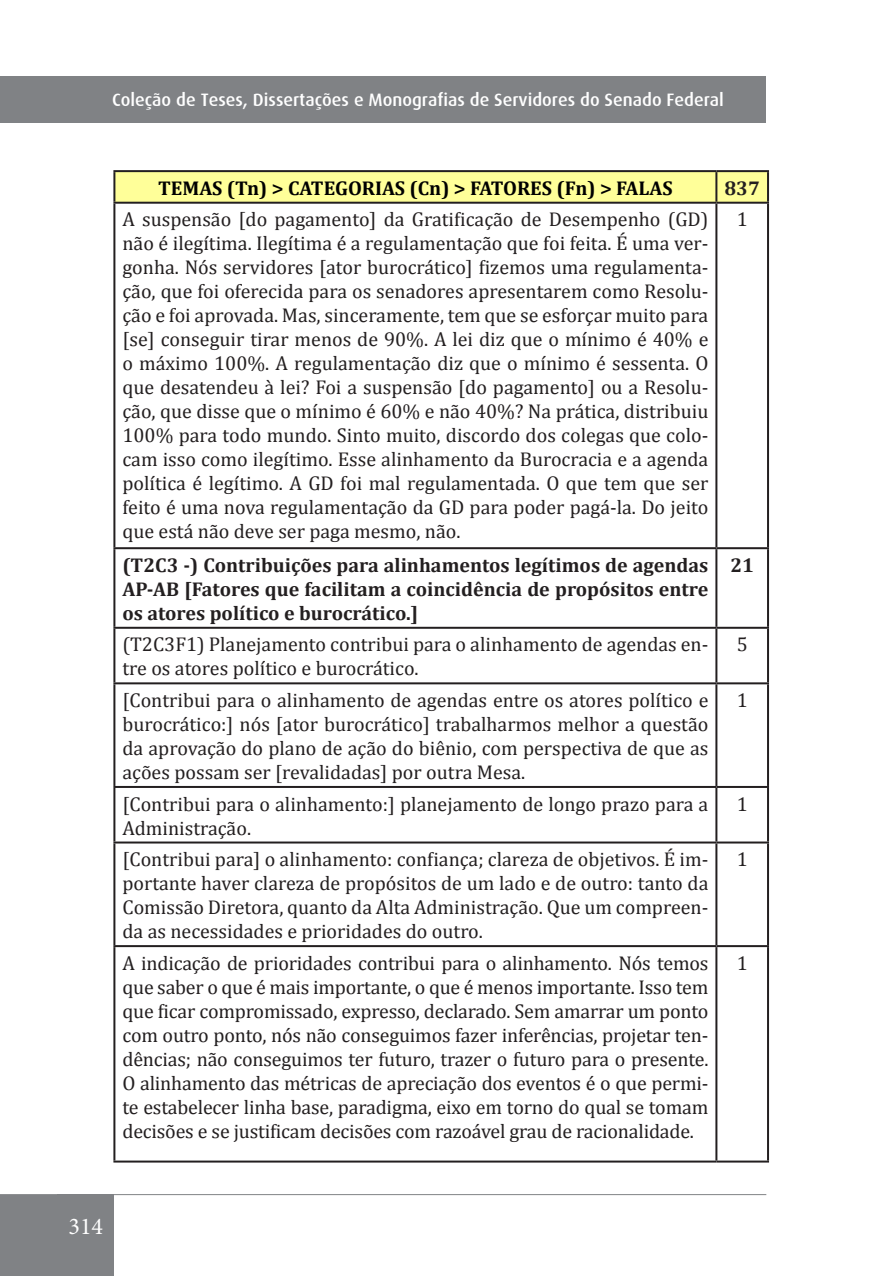
<style>
.page{position:relative;width:879px;height:1276px;background:#fff}
.page>*{position:absolute;margin:0;border:0;box-sizing:border-box;transform-origin:0 0}
.t1{font:24px "Minion Pro";color:#fff}
.t2{font:20px/24px "Cambria";color:#231f20;text-align:justify}
.t3{font:700 20px/24px "Cambria";color:#231f20;text-align:justify}
.t4{font:700 20px "Cambria";color:#000}
.t5{font:500 18px "Dax";color:#fff}
</style>
<div class="page">
<div style="left:0;top:1194px;width:114px;height:82px;background:#808285"></div>
<hr style="left:0;top:1194px;width:766px;height:1px;background:#808285">
<div style="left:0;top:77px;width:765px;height:46px;background:#808285"></div>
<svg style="left:115px;top:172px;width:652px;height:30px;background:#fbfb96"></svg>
<hr style="left:113px;top:170px;width:603px;height:2px;background:#231f20">
<hr style="left:113px;top:172px;width:2px;height:30px;background:#231f20">
<hr style="left:716px;top:170px;width:53px;height:2px;background:#231f20">
<hr style="left:715px;top:172px;width:2px;height:30px;background:#231f20">
<hr style="left:767px;top:172px;width:2px;height:30px;background:#231f20">
<hr style="left:113px;top:202px;width:603px;height:2px;background:#231f20">
<hr style="left:113px;top:204px;width:2px;height:343px;background:#231f20">
<hr style="left:716px;top:202px;width:53px;height:2px;background:#231f20">
<hr style="left:715px;top:204px;width:2px;height:343px;background:#231f20">
<hr style="left:767px;top:204px;width:2px;height:343px;background:#231f20">
<hr style="left:113px;top:547px;width:603px;height:2px;background:#231f20">
<hr style="left:113px;top:549px;width:2px;height:78px;background:#231f20">
<hr style="left:716px;top:547px;width:53px;height:2px;background:#231f20">
<hr style="left:715px;top:549px;width:2px;height:78px;background:#231f20">
<hr style="left:767px;top:549px;width:2px;height:78px;background:#231f20">
<hr style="left:113px;top:627px;width:603px;height:2px;background:#231f20">
<hr style="left:113px;top:629px;width:2px;height:53px;background:#231f20">
<hr style="left:716px;top:627px;width:53px;height:2px;background:#231f20">
<hr style="left:715px;top:629px;width:2px;height:53px;background:#231f20">
<hr style="left:767px;top:629px;width:2px;height:53px;background:#231f20">
<hr style="left:113px;top:682px;width:603px;height:2px;background:#231f20">
<hr style="left:113px;top:684px;width:2px;height:102px;background:#231f20">
<hr style="left:716px;top:682px;width:53px;height:2px;background:#231f20">
<hr style="left:715px;top:684px;width:2px;height:102px;background:#231f20">
<hr style="left:767px;top:684px;width:2px;height:102px;background:#231f20">
<hr style="left:113px;top:786px;width:603px;height:2px;background:#231f20">
<hr style="left:113px;top:788px;width:2px;height:53px;background:#231f20">
<hr style="left:716px;top:786px;width:53px;height:2px;background:#231f20">
<hr style="left:715px;top:788px;width:2px;height:53px;background:#231f20">
<hr style="left:767px;top:788px;width:2px;height:53px;background:#231f20">
<hr style="left:113px;top:841px;width:603px;height:2px;background:#231f20">
<hr style="left:113px;top:843px;width:2px;height:102px;background:#231f20">
<hr style="left:716px;top:841px;width:53px;height:2px;background:#231f20">
<hr style="left:715px;top:843px;width:2px;height:102px;background:#231f20">
<hr style="left:767px;top:843px;width:2px;height:102px;background:#231f20">
<hr style="left:113px;top:945px;width:603px;height:2px;background:#231f20">
<hr style="left:113px;top:947px;width:2px;height:213px;background:#231f20">
<hr style="left:716px;top:945px;width:53px;height:2px;background:#231f20">
<hr style="left:715px;top:947px;width:2px;height:213px;background:#231f20">
<hr style="left:767px;top:947px;width:2px;height:213px;background:#231f20">
<hr style="left:113px;top:1160px;width:603px;height:2px;background:#231f20">
<hr style="left:716px;top:1160px;width:53px;height:2px;background:#231f20">
<p class="t5" style="left:112px;top:90px;width:613px">Coleção de Teses, Dissertações e Monografias de Servidores do Senado Federal</p>
<p class="t4" style="left:158px;top:174px;width:516px">TEMAS (Tn) &gt; CATEGORIAS (Cn) &gt; FATORES (Fn) &gt; FALAS</p>
<p class="t3" style="left:724px;top:175px;width:37px">837</p>
<p class="t2" style="left:122px;top:207px;width:587px">A suspensão [do pagamento] da Gratificação de Desempenho (GD) não é ilegítima. Ilegítima é a regulamentação que foi feita. É uma ver&shy;gonha. Nós servidores [ator burocrático] fizemos uma regulamenta&shy;ção, que foi oferecida para os senadores apresentarem como Resolu&shy;ção e foi aprovada. Mas, sinceramente, tem que se esforçar muito para [se] conseguir tirar menos de 90%. A lei diz que o mínimo é 40% e o máximo 100%. A regulamentação diz que o mínimo é sessenta. O que desatendeu à lei? Foi a suspensão [do pagamento] ou a Resolu&shy;ção, que disse que o mínimo é 60% e não 40%? Na prática, distribuiu 100% para todo mundo. Sinto muito, discordo dos colegas que colo&shy;cam isso como ilegítimo. Esse alinhamento da Burocracia e a agenda política é legítimo. A GD foi mal regulamentada. O que tem que ser feito é uma nova regulamentação da GD para poder pagá-la. Do jeito que está não deve ser paga mesmo, não.</p>
<p class="t2" style="left:736px;top:207px;width:13px">1</p>
<p class="t3" style="left:122px;top:552px;width:587px">(T2C3 -) Contribuições para alinhamentos legítimos de agendas AP-AB [Fatores que facilitam a coincidência de propósitos entre os atores político e burocrático.]</p>
<p class="t3" style="left:730px;top:552px;width:25px">21</p>
<p class="t2" style="left:122px;top:632px;width:587px">(T2C3F1) Planejamento contribui para o alinhamento de agendas en&shy;tre os atores político e burocrático.</p>
<p class="t2" style="left:736px;top:632px;width:13px">5</p>
<p class="t2" style="left:122px;top:688px;width:587px">[Contribui para o alinhamento de agendas entre os atores político e burocrático:] nós [ator burocrático] trabalharmos melhor a questão da aprovação do plano de ação do biênio, com perspectiva de que as ações possam ser [revalidadas] por outra Mesa.</p>
<p class="t2" style="left:736px;top:688px;width:13px">1</p>
<p class="t2" style="left:122px;top:791px;width:587px">[Contribui para o alinhamento:] planejamento de longo prazo para a<br>Administração.</p>
<p class="t2" style="left:736px;top:791px;width:13px">1</p>
<p class="t2" style="left:122px;top:847px;width:587px">[Contribui para] o alinhamento: confiança; clareza de objetivos. É im&shy;portante haver clareza de propósitos de um lado e de outro: tanto da Comissão Diretora, quanto da Alta Administração. Que um compreen&shy;da as necessidades e prioridades do outro.</p>
<p class="t2" style="left:736px;top:847px;width:13px">1</p>
<p class="t2" style="left:122px;top:950px;width:587px">A indicação de prioridades contribui para o alinhamento. Nós temos que saber o que é mais importante, o que é menos importante. Isso tem que ficar compromissado, expresso, declarado. Sem amarrar um ponto com outro ponto, nós não conseguimos fazer inferências, projetar ten&shy;dências; não conseguimos ter futuro, trazer o futuro para o presente.<br>O alinhamento das métricas de apreciação dos eventos é o que permi&shy;te estabelecer linha base, paradigma, eixo em torno do qual se tomam decisões e se justificam decisões com razoável grau de racionalidade.</p>
<p class="t2" style="left:736px;top:950px;width:13px">1</p>
<p class="t1" style="left:69px;top:1209px;width:36px">314</p>
</div>
